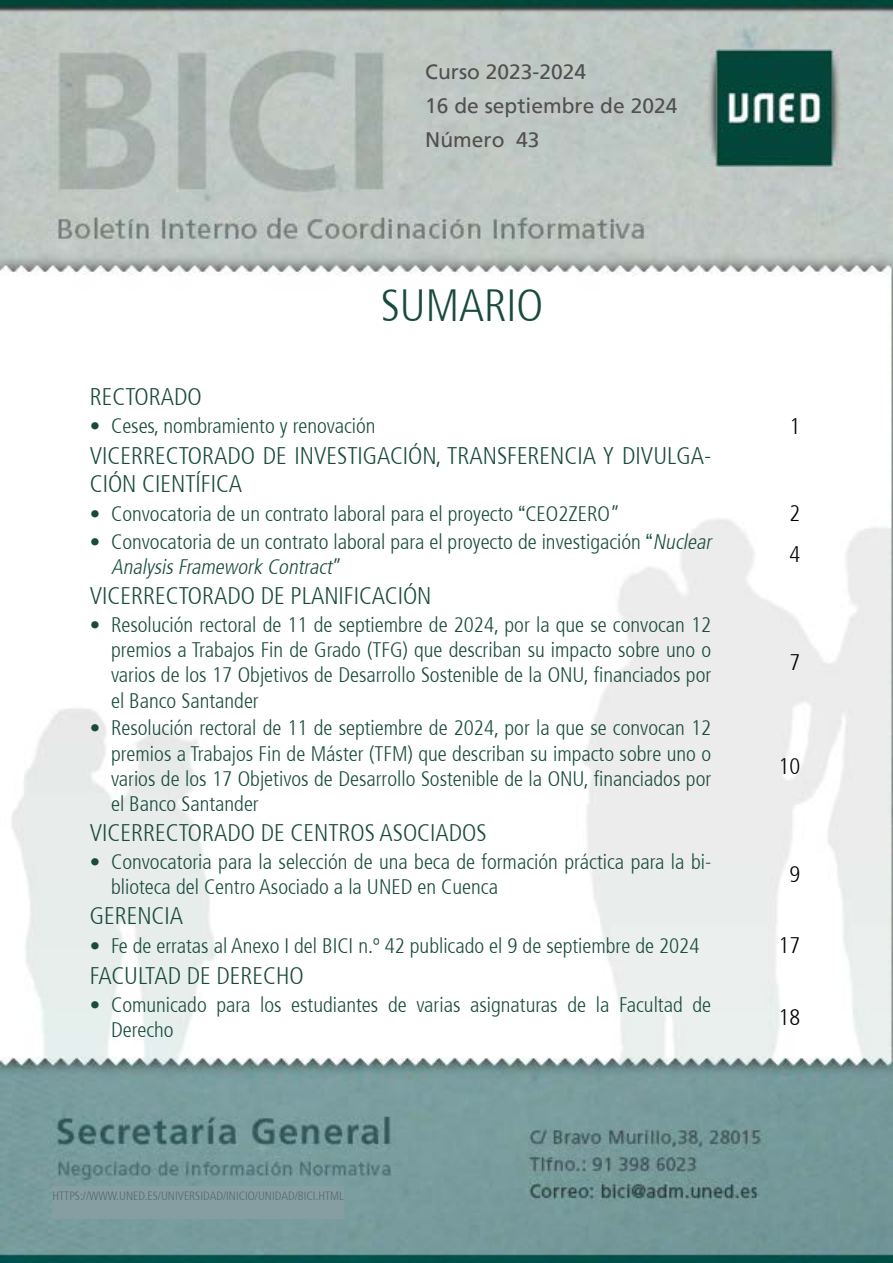
<style>
.page{position:relative;width:893px;height:1263px;background:#fff}
.page>*{position:absolute;margin:0;border:0;box-sizing:border-box;transform-origin:0 0}
.t1{font:300 condensed 45px "Frutiger 47";color:#194a3d}
.t2{font:300 condensed 24px/28.8px "Frutiger 47";color:#194a3d}
.t3{font:300 condensed 22.5px "Frutiger 47";color:#000}
.t4{font:300 condensed 21px/25.2px "Frutiger 47";color:#194a3d}
.t5{font:21px/33.8px "Frutiger";color:#514f50}
.t6{font:300 condensed 12px "Frutiger 47";color:#51696b}
.s1{font-family:"Arial";font-weight:400;font-stretch:normal}
.s2{font-style:italic}
</style>
<div class="page">
<img style="left:0;top:0;width:892px;height:1263px">
<div style="left:52px;top:1186px;width:292px;height:33px;background:#869ea2"></div>
<p class="t5" style="left:425px;top:55px;width:254px">Curso 2023-2024<br>16 de septiembre de 2024<br>Número 43</p>
<h1 class="t1" style="left:381px;top:280px;width:164px">SUMARIO</h1>
<p class="t2" style="left:90px;top:382px;width:113px">RECTORADO</p>
<p class="t4" style="left:90px;top:414px;width:287px">• Ceses, nombramiento y renovación</p>
<p class="t3" style="left:789px;top:413px;width:12px">1</p>
<p class="t2" style="left:90px;top:441px;width:623px">VICERRECTORADO DE INVESTIGACIÓN, TRANSFERENCIA Y DIVULGA-<br>CIÓN CIENTÍFICA</p>
<p class="t4" style="left:90px;top:501px;width:532px">• Convocatoria de un contrato laboral para el proyecto <span class="s1">“</span>CEO2ZERO”</p>
<p class="t3" style="left:789px;top:501px;width:12px">2</p>
<p class="t4" style="left:111px;top:529px;width:606px;text-indent:-21px">• Convocatoria de un contrato laboral para el proyecto de investigación <span class="s1">“</span><span class="s2">Nuclear<br>AnalysisFramework Contract</span>”</p>
<p class="t3" style="left:789px;top:542px;width:12px">4</p>
<p class="t2" style="left:90px;top:582px;width:343px">VICERRECTORADO DE PLANIFICACIÓN</p>
<p class="t4" style="left:111px;top:612px;width:602px;text-align:justify;text-indent:-21px">• Resolución rectoral de 11 de septiembre de 2024, por la que se convocan 12 premios a Trabajos Fin de Grado (TFG) que describan su impacto sobre uno o varios de los 17 Objetivos de Desarrollo Sostenible de la ONU, financiados por el Banco Santander</p>
<p class="t4" style="left:111px;top:716px;width:602px;text-align:justify;text-indent:-21px">• Resolución rectoral de 11 de septiembre de 2024, por la que se convocan 12 premios a Trabajos Fin de Máster (TFM) que describan su impacto sobre uno o varios de los 17 Objetivos de Desarrollo Sostenible de la ONU, financiados por el Banco Santander</p>
<p class="t2" style="left:90px;top:819px;width:398px">VICERRECTORADO DE CENTROS ASOCIADOS</p>
<p class="t4" style="left:111px;top:849px;width:602px;text-indent:-21px">• Convocatoria para la selección de una beca de formación práctica para la bi&shy;blioteca del Centro Asociado a la UNED en Cuenca</p>
<p class="t3" style="left:789px;top:650px;width:12px">7</p>
<p class="t3" style="left:779px;top:753px;width:23px">10</p>
<p class="t3" style="left:789px;top:861px;width:12px">9</p>
<p class="t2" style="left:90px;top:902px;width:95px">GERENCIA</p>
<p class="t4" style="left:90px;top:933px;width:611px">• Fe de erratas al Anexo I del BICI n.º 42 publicado el 9 de septiembre de 2024</p>
<p class="t3" style="left:779px;top:933px;width:23px">17</p>
<p class="t2" style="left:90px;top:962px;width:215px">FACULTAD DE DERECHO</p>
<p class="t4" style="left:111px;top:992px;width:602px;text-indent:-21px">• Comunicado para los estudiantes de varias asignaturas de la Facultad de<br>Derecho</p>
<p class="t3" style="left:779px;top:1004px;width:23px">18</p>
<p class="t6" style="left:52px;top:1189px;width:293px">HTTPS://WWW.UNED.ES/UNIVERSIDAD/INICIO/UNIDAD/BICI.HTML</p>
</div>
